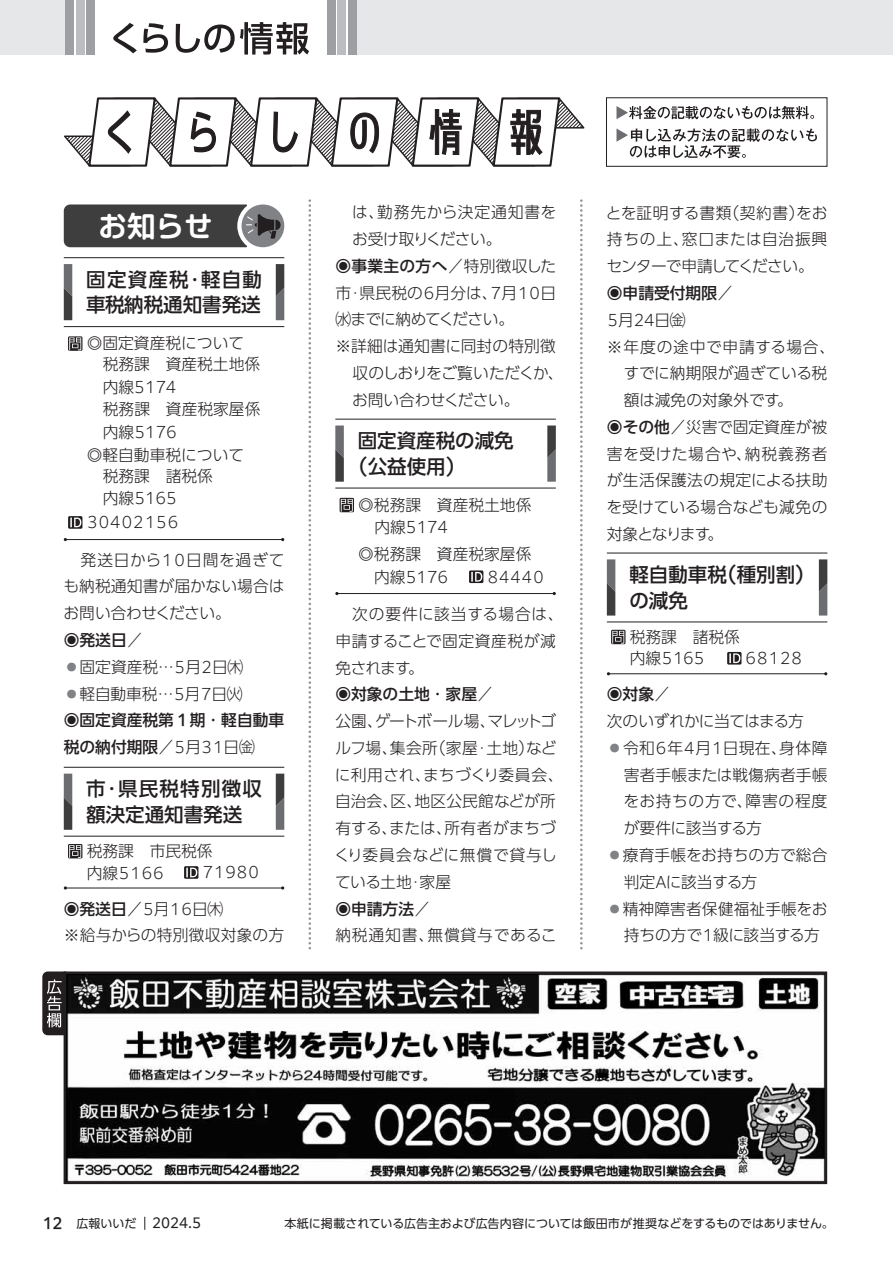
<style>
.page{position:relative;width:893px;height:1263px;background:#fff}
.page>*{position:absolute;margin:0;border:0;box-sizing:border-box;transform-origin:0 0}
.t1{font:700 28.5px "Soft Go Std De";color:#fff}
.t2{font:500 19.5px/25.5px "PUD Shin Go Pr 6 N";color:#231f20}
.t3{font:300 15.75px/26.7px "PUD Shin Go Pr 6 N";color:#231f20}
.t4{font:300 15.75px "PUD Shin Go Pr 6 N";letter-spacing:-.025em;color:#231f20}
.t5{font:300 15.75px "PUD Shin Go Pr 6 N";letter-spacing:.045em;color:#231f20}
.t6{font:300 15.75px "PUD Shin Go Pr 6 N";letter-spacing:.055em;color:#231f20}
.t7{font:500 15.75px "PUD Shin Go Pr 6 N";color:#231f20}
.t8{font:300 15.75px "PUD Shin Go Pr 6 N";letter-spacing:-.055em;color:#231f20}
.t9{font:300 15.75px "PUD Shin Go Pr 6 N";letter-spacing:-.12em;color:#231f20}
.t10{font:300 15.75px "PUD Shin Go Pr 6 N";letter-spacing:-.11em;color:#231f20}
.t11{font:300 15.75px "PUD Shin Go Pr 6 N";letter-spacing:-.065em;color:#231f20}
.t12{font:300 15.75px "PUD Shin Go Pr 6 N";letter-spacing:.04em;color:#231f20}
.t13{font:300 15.75px "PUD Shin Go Pr 6 N";letter-spacing:.02em;color:#231f20}
.t14{font:300 15.75px "PUD Shin Go Pr 6 N";letter-spacing:-.05em;color:#231f20}
.t15{font:300 15.75px "PUD Shin Go Pr 6 N";letter-spacing:-.03em;color:#231f20}
.t16{font:300 15.75px "PUD Shin Go Pr 6 N";letter-spacing:-.04em;color:#231f20}
.t17{font:300 15.75px "PUD Shin Go Pr 6 N";letter-spacing:-.27em;color:#231f20}
.t18{font:300 15.75px "PUD Shin Go Pr 6 N";letter-spacing:-.07em;color:#231f20}
.t19{font:13.5px "PUD Shin Go Pr 6 N";color:#231f20}
.t20{font:12px "PUD Shin Go Pr 6 N";letter-spacing:-.005em;color:#231f20}
.s1{font-weight:500}
.s2{color:#808285}
.s3{font-weight:300}
.s4{font-weight:500;font-size:15px}
.s5{font-size:12px}
</style>
<div class="page">
<div style="left:0;top:0;width:70px;height:55px;background:#e6e7e9"></div>
<svg style="left:113px;top:23px;width:24px;height:30px"></svg>
<svg style="left:143px;top:23px;width:25px;height:30px"></svg>
<svg style="left:176px;top:22px;width:133px;height:33px"></svg>
<div style="left:353px;top:0;width:540px;height:55px;background:#e6e7e9"></div>
<div style="left:65px;top:0;width:9px;height:55px;background:#9d9fa2"></div>
<div style="left:76px;top:0;width:9px;height:55px;background:#bcbdc0"></div>
<div style="left:87px;top:0;width:8px;height:55px;background:#9d9fa2"></div>
<div style="left:327px;top:0;width:8px;height:55px;background:#9d9fa2"></div>
<div style="left:337px;top:0;width:9px;height:55px;background:#bcbdc0"></div>
<div style="left:348px;top:0;width:9px;height:55px;background:#9d9fa2"></div>
<svg style="left:145px;top:1217px;width:1px;height:13px"></svg>
<svg style="left:309px;top:199px;width:2px;height:750px"></svg>
<svg style="left:580px;top:199px;width:3px;height:750px"></svg>
<div style="left:606px;top:97px;width:221px;height:70px;border:1px solid #231f20"></div>
<svg style="left:64px;top:97px;width:521px;height:70px"></svg>
<svg style="left:616px;top:106px;width:198px;height:13px"></svg>
<svg style="left:616px;top:128px;width:201px;height:30px"></svg>
<img style="left:68px;top:975px;width:755px;height:205px">
<div style="left:64px;top:971px;width:763px;height:213px;border:3px solid #231f20"></div>
<svg style="left:42px;top:971px;width:25px;height:65px"></svg>
<div style="left:242px;top:204px;width:42px;height:43px;background:#808285;border-radius:50%"></div>
<svg style="left:64px;top:204px;width:217px;height:43px"></svg>
<hr style="left:64px;top:326px;width:220px;height:1px;background:#231f20">
<hr style="left:64px;top:257px;width:220px;height:1px;background:#231f20">
<hr style="left:65px;top:539px;width:218px;height:1px;background:#231f20">
<svg style="left:64px;top:264px;width:8px;height:56px"></svg>
<svg style="left:276px;top:264px;width:8px;height:56px"></svg>
<svg style="left:68px;top:336px;width:14px;height:15px"></svg>
<svg style="left:68px;top:516px;width:14px;height:13px"></svg>
<hr style="left:64px;top:836px;width:220px;height:1px;background:#231f20">
<hr style="left:64px;top:767px;width:220px;height:1px;background:#231f20">
<hr style="left:65px;top:887px;width:218px;height:1px;background:#231f20">
<svg style="left:64px;top:774px;width:8px;height:56px"></svg>
<svg style="left:276px;top:774px;width:8px;height:56px"></svg>
<svg style="left:68px;top:844px;width:14px;height:14px"></svg>
<svg style="left:184px;top:866px;width:14px;height:13px"></svg>
<hr style="left:335px;top:488px;width:221px;height:1px;background:#231f20">
<hr style="left:335px;top:419px;width:221px;height:1px;background:#231f20">
<hr style="left:337px;top:593px;width:217px;height:1px;background:#231f20">
<svg style="left:335px;top:425px;width:9px;height:57px"></svg>
<svg style="left:547px;top:425px;width:9px;height:57px"></svg>
<svg style="left:340px;top:498px;width:14px;height:14px"></svg>
<svg style="left:469px;top:570px;width:14px;height:13px"></svg>
<hr style="left:607px;top:621px;width:220px;height:1px;background:#231f20">
<hr style="left:607px;top:553px;width:220px;height:1px;background:#231f20">
<hr style="left:608px;top:673px;width:218px;height:1px;background:#231f20">
<svg style="left:607px;top:559px;width:8px;height:56px"></svg>
<svg style="left:819px;top:559px;width:8px;height:56px"></svg>
<svg style="left:611px;top:630px;width:14px;height:14px"></svg>
<svg style="left:727px;top:652px;width:14px;height:12px"></svg>
<h1 class="t1" style="left:99px;top:206px;width:115px">お知らせ</h1>
<p class="t2" style="left:86px;top:267px;width:177px">固定資産税・軽自動車税納税通知書発送</p>
<p class="t3" style="left:103px;top:333px;width:159px;line-height:20.7px;text-indent:-16px">◎固定資産税について税務課　資産税土地係</p>
<p class="t3" style="left:103px;top:374px;width:75px">内線5174</p>
<p class="t3" style="left:103px;top:419px;width:75px">内線5176</p>
<p class="t3" style="left:103px;top:396px;width:159px">税務課　資産税家屋係</p>
<p class="t3" style="left:87px;top:442px;width:159px">◎軽自動車税について</p>
<p class="t3" style="left:103px;top:485px;width:75px">内線5165</p>
<p class="t3" style="left:103px;top:463px;width:112px">税務課　諸税係</p>
<p class="t17" style="left:85px;top:509px;width:98px">３０４０２１５６</p>
<p class="t3" style="left:63px;top:547px;width:223px">　発送日から１０日間を過ぎても納税通知書が届かない場合はお問い合わせください。<br><span class="s1">◉発送日</span>／<br><span class="s2">⚫</span>固定資産税…５月２日㈭<br><span class="s2">⚫</span>軽自動車税…５月７日㈫<br><span class="s1">◉固定資産税第１期・軽自動車税の納付期限</span>／５月３１日㈮</p>
<p class="t2" style="left:86px;top:777px;width:177px">市・県民税特別徴収額決定通知書発送</p>
<p class="t3" style="left:87px;top:841px;width:127px;line-height:21.3px">税務課　市民税係内線５１６６</p>
<p class="t3" style="left:200px;top:859px;width:63px">７１９８０</p>
<p class="t3" style="left:64px;top:896px;width:222px"><span class="s1">◉発送日</span>／５月１６日㈭<br>※給与からの特別徴収対象の方</p>
<p class="t6" style="left:352px;top:200px;width:206px">は、勤務先から決定通知書を</p>
<p class="t16" style="left:352px;top:227px;width:151px">お受け取りください。</p>
<p class="t7" style="left:335px;top:257px;width:222px">◉事業主の方へ<span class="s3">／特別徴収した</span></p>
<p class="t9" style="left:335px;top:281px;width:222px">市・県民税の６月分は、７月１０日</p>
<p class="t8" style="left:335px;top:307px;width:180px">㈬までに納めてください。</p>
<p class="t3" style="left:335px;top:333px;width:222px">※詳細は通知書に同封の特別徴</p>
<p class="t8" style="left:352px;top:361px;width:213px">収のしおりをご覧いただくか、</p>
<p class="t15" style="left:352px;top:388px;width:169px">お問い合わせください。</p>
<p class="t2" style="left:348px;top:429px;width:167px;text-indent:10px">固定資産税の減免（公益使用）　</p>
<p class="t3" style="left:358px;top:492px;width:175px">◎税務課　資産税土地係</p>
<p class="t3" style="left:374px;top:544px;width:159px;line-height:22.4px;text-indent:-16px">◎税務課　資産税家屋係内線5176</p>
<p class="t3" style="left:374px;top:514px;width:75px">内線5174</p>
<p class="t3" style="left:485px;top:564px;width:63px">８４４４０</p>
<p class="t3" style="left:334px;top:601px;width:231px">　次の要件に該当する場合は、申請することで固定資産税が減免されます。<br><span class="s1">◉対象の土地・家屋</span>／<br>公園、ゲートボール場、マレットゴルフ場、集会所（家屋・土地）などに利用され、まちづくり委員会、自治会、区、地区公民館などが所有する、または、所有者がまちづくり委員会などに無償で貸与している土地・家屋<br><span class="s1">◉申請方法</span>／<br>納税通知書、無償貸与であるこ</p>
<p class="t3" style="left:606px;top:200px;width:223px">とを証明する書類（契約書）をお</p>
<p class="t5" style="left:607px;top:227px;width:222px">持ちの上、窓口または自治振興</p>
<p class="t11" style="left:606px;top:254px;width:209px">センターで申請してください。</p>
<p class="t7" style="left:607px;top:284px;width:127px">◉申請受付期限<span class="s3">／</span></p>
<p class="t3" style="left:605px;top:307px;width:82px">５月24日㈮</p>
<p class="t6" style="left:607px;top:334px;width:230px">※年度の途中で申請する場合、</p>
<p class="t3" style="left:624px;top:360px;width:205px">すでに納期限が過ぎている税</p>
<p class="t3" style="left:624px;top:387px;width:170px">額は減免の対象外です。</p>
<p class="t3" style="left:607px;top:414px;width:222px"><span class="s1">◉その他</span>／災害で固定資産が被</p>
<p class="t12" style="left:607px;top:441px;width:222px">害を受けた場合や、納税義務者</p>
<p class="t13" style="left:607px;top:468px;width:222px">が生活保護法の規定による扶助</p>
<p class="t3" style="left:606px;top:494px;width:222px">を受けている場合なども減免の</p>
<p class="t18" style="left:607px;top:522px;width:118px">対象となります。</p>
<p class="t2" style="left:629px;top:563px;width:187px">軽自動車税（種別割）の減免</p>
<p class="t3" style="left:630px;top:627px;width:112px;line-height:21.3px">税務課　諸税係内線５165</p>
<p class="t3" style="left:743px;top:645px;width:63px">６８１２８</p>
<p class="t7" style="left:607px;top:686px;width:64px">◉対象<span class="s3">／</span></p>
<p class="t14" style="left:607px;top:709px;width:199px">次のいずれかに当てはまる方</p>
<p class="t10" style="left:607px;top:736px;width:222px"><span class="s2">⚫</span>令和６年４月１日現在、身体障</p>
<p class="t3" style="left:624px;top:762px;width:205px">害者手帳または戦傷病者手帳</p>
<p class="t5" style="left:623px;top:789px;width:205px">をお持ちの方で、障害の程度</p>
<p class="t4" style="left:624px;top:816px;width:140px">が要件に該当する方</p>
<p class="t3" style="left:607px;top:842px;width:222px"><span class="s2">⚫</span>療育手帳をお持ちの方で総合</p>
<p class="t4" style="left:624px;top:870px;width:135px">判定Aに該当する方</p>
<p class="t3" style="left:607px;top:896px;width:222px"><span class="s2">⚫</span>精神障害者保健福祉手帳をお</p>
<p class="t4" style="left:624px;top:923px;width:197px">持ちの方で１級に該当する方</p>
<p class="t19" style="left:43px;top:1216px;width:160px"><span class="s4">12</span> <span class="s5">広報いいだ</span> 2024.5</p>
<p class="t20" style="left:284px;top:1216px;width:551px">本紙に掲載されている広告主および広告内容については飯田市が推奨などをするものではありません。</p>
</div>
